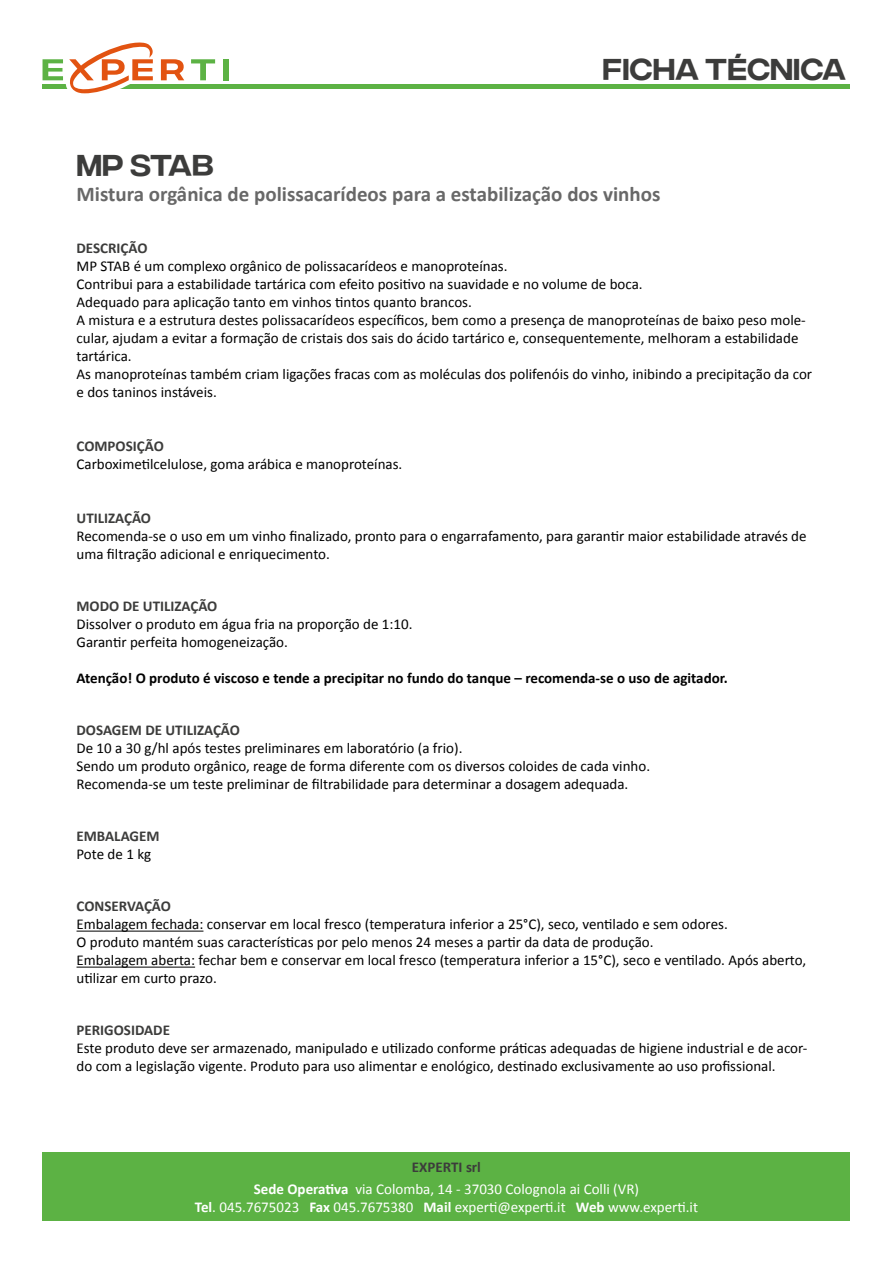
<style>
.page{position:relative;width:893px;height:1263px;background:#fff}
.page>*{position:absolute;margin:0;border:0;box-sizing:border-box;transform-origin:0 0}
.t1{font:30px "Integral CF";color:#3c3c3b}
.t2{font:700 21px "Calibri";color:#686868}
.t3{font:15px/18px "Calibri";color:#000}
.t4{font:15px/22.2px "Calibri";color:#fff;text-align:center}
.t5{font:700 15px "Calibri";color:#3c3c3b}
.t6{font:700 15px "Calibri";color:#000}
.s1{font-weight:700;color:#3c3c3b}
.s2{font-weight:700}
</style>
<div class="page">
<div style="left:43px;top:84px;width:807px;height:5px;background:#5cb244"></div>
<svg style="left:161px;top:59px;width:23px;height:21px"></svg>
<svg style="left:191px;top:59px;width:24px;height:21px"></svg>
<div style="left:223px;top:59px;width:6px;height:21px;background:#5cb244"></div>
<svg style="left:43px;top:43px;width:110px;height:51px"></svg>
<div style="left:43px;top:1152px;width:807px;height:68px;background:#5cb244"></div>
<hr style="left:77px;top:931px;width:126px;height:1px;background:#000">
<hr style="left:77px;top:967px;width:118px;height:1px;background:#000">
<h1 class="t1" style="left:603px;top:54px;width:245px">FICHA TÉCNICA</h1>
<h1 class="t1" style="left:77px;top:149px;width:139px">MP STAB</h1>
<h2 class="t2" style="left:77px;top:179px;width:585px">Mistura orgânica de polissacarídeos para a estabilização dos vinhos</h2>
<p class="t5" style="left:77px;top:238px;width:73px">DESCRIÇÃO</p>
<p class="t3" style="left:77px;top:257px;width:737px">MP STAB é um complexo orgânico de polissacarídeos e manoproteínas.<br>Contribui para a estabilidade tartárica com efeito positivo na suavidade e no volume de boca.<br>Adequado para aplicação tanto em vinhos tintos quanto brancos.<br>A mistura e a estrutura destes polissacarídeos específicos, bem como a presença de manoproteínas de baixo peso mole&shy;cular, ajudam a evitar a formação de cristais dos sais do ácido tartárico e, consequentemente, melhoram a estabilidade tartárica.<br>As manoproteínas também criam ligações fracas com as moléculas dos polifenóis do vinho, inibindo a precipitação da cor e dos taninos instáveis.</p>
<p class="t5" style="left:77px;top:436px;width:89px">COMPOSIÇÃO</p>
<p class="t3" style="left:77px;top:455px;width:327px">Carboximetilcelulose, goma arábica e manoproteínas.</p>
<p class="t5" style="left:77px;top:508px;width:76px">UTILIZAÇÃO</p>
<p class="t3" style="left:77px;top:527px;width:732px">Recomenda-se o uso em um vinho finalizado, pronto para o engarrafamento, para garantir maior estabilidade através de uma filtração adicional e enriquecimento.</p>
<p class="t5" style="left:77px;top:596px;width:142px">MODO DE UTILIZAÇÃO</p>
<p class="t3" style="left:77px;top:615px;width:337px">Dissolver o produto em água fria na proporção de 1:10.<br>Garantir perfeita homogeneização.</p>
<p class="t6" style="left:77px;top:668px;width:653px">Atenção! O produto é viscoso e tende a precipitar no fundo do tanque – recomenda-se o uso de agitador.</p>
<p class="t5" style="left:77px;top:720px;width:165px">DOSAGEM DE UTILIZAÇÃO</p>
<p class="t3" style="left:77px;top:739px;width:575px">De 10 a 30 g/hl após testes preliminares em laboratório (a frio).<br>Sendo um produto orgânico, reage de forma diferente com os diversos coloides de cada vinho.<br>Recomenda-se um teste preliminar de filtrabilidade para determinar a dosagem adequada.</p>
<p class="t5" style="left:77px;top:826px;width:85px">EMBALAGEM</p>
<p class="t3" style="left:77px;top:845px;width:76px">Pote de 1 kg</p>
<p class="t5" style="left:77px;top:896px;width:96px">CONSERVAÇÃO</p>
<p class="t3" style="left:77px;top:915px;width:731px">Embalagem fechada: conservar em local fresco (temperatura inferior a 25°C), seco, ventilado e sem odores.<br>O produto mantém suas características por pelo menos 24 meses a partir da data de produção.<br>Embalagem aberta: fechar bem e conservar em local fresco (temperatura inferior a 15°C), seco e ventilado. Após aberto, utilizar em curto prazo.</p>
<p class="t5" style="left:77px;top:1020px;width:95px">PERIGOSIDADE</p>
<p class="t3" style="left:77px;top:1039px;width:732px">Este produto deve ser armazenado, manipulado e utilizado conforme práticas adequadas de higiene industrial e de acor&shy;do com a legislação vigente. Produto para uso alimentar e enológico, destinado exclusivamente ao uso profissional.</p>
<p class="t4" style="left:254px;top:1155px;width:387px"><span class="s1">EXPERTI srl<br></span><span class="s2">Sede Operativa</span> via Colomba, 14 - 37030 Colognola ai Colli (VR)</p>
<p class="t4" style="left:195px;top:1195px;width:505px"><span class="s2">Tel</span>. 045.7675023 <span class="s2">Fax</span> 045.7675380 <span class="s2">Mail</span> experti@experti.it <span class="s2">Web</span> www.experti.it</p>
</div>
